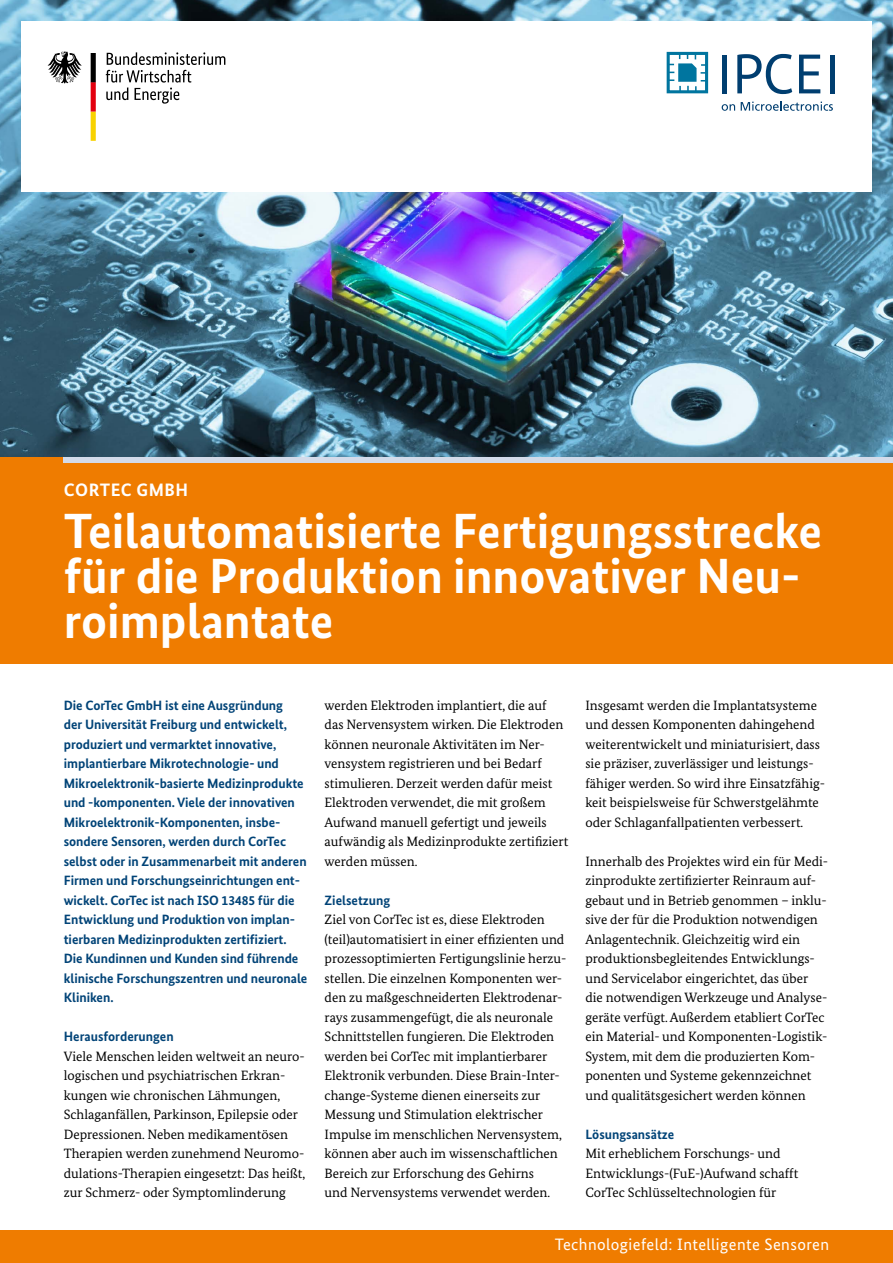
<style>
.page{position:relative;width:893px;height:1263px;background:#fff}
.page>*{position:absolute;margin:0;border:0;box-sizing:border-box;transform-origin:0 0}
.t1{font:700 49.5px/45px "Bundes Sans";color:#fff}
.t2{font:700 18px "Bundes Sans";letter-spacing:.03em;color:#fff}
.t3{font:16.5px "Bundes Sans";letter-spacing:.025em;color:#fff}
.t4{font:13.5px/19.5px "Bundes Serif";color:#000}
.t5{font:700 13.5px/19.5px "Bundes Sans";letter-spacing:-.005em;color:#004377}
</style>
<div class="page">
<div style="left:0;top:0;width:893px;height:663px;background:#ef7c00"></div>
<img style="left:0;top:0;width:893px;height:456px">
<div style="left:21px;top:21px;width:851px;height:170px;background:#fff"></div>
<div style="left:722px;top:55px;width:5px;height:38px;background:#003e70"></div>
<svg style="left:737px;top:54px;width:55px;height:40px"></svg>
<svg style="left:799px;top:55px;width:21px;height:38px"></svg>
<hr style="left:830px;top:55px;width:4px;height:38px;background:#003e70">
<svg style="left:722px;top:104px;width:13px;height:7px"></svg>
<svg style="left:741px;top:101px;width:92px;height:10px"></svg>
<div style="left:667px;top:52px;width:41px;height:41px;border:3px solid #00759f"></div>
<svg style="left:668px;top:53px;width:39px;height:39px"></svg>
<svg style="left:48px;top:52px;width:34px;height:31px"></svg>
<svg style="left:91px;top:53px;width:5px;height:88px"></svg>
<svg style="left:106px;top:52px;width:119px;height:52px"></svg>
<div style="left:0;top:1230px;width:893px;height:33px;background:#ef7c00"></div>
<div style="left:64px;top:457px;width:829px;height:5px;background:#d3dbea"></div>
<h2 class="t2" style="left:64px;top:478px;width:126px">CORTEC GMBH</h2>
<h1 class="t1" style="left:64px;top:508px;width:760px">Teilautomatisierte Fertigungsstrecke für die Produktion innovativer Neu&shy;roimplantate</h1>
<p class="t5" style="left:64px;top:695px;width:245px">Die CorTec GmbH ist eine Ausgründung<br>der Universität Freiburg und entwickelt, produziert und vermarktet innovative, implantierbare Mikrotechnologie- und Mikroelektronik-basierte Medizinprodukte und -komponenten. Viele der innovativen Mikroelektronik-Komponenten, insbe&shy;sondere Sensoren, werden durch CorTec selbst oder in Zusammenarbeit mit anderen Firmen und Forschungseinrichtungen ent&shy;wickelt. CorTec ist nach ISO 13485 für die Entwicklung und Produktion von implan&shy;tierbaren Medizinprodukten zertifiziert.<br>Die Kundinnen und Kunden sind führende klinische Forschungszentren und neuronale Kliniken.</p>
<p class="t5" style="left:64px;top:1027px;width:111px">Herausforderungen</p>
<p class="t4" style="left:64px;top:1046px;width:243px">Viele Menschen leiden weltweit an neuro&shy;logischen und psychiatrischen Erkran&shy;kungen wie chronischen Lähmungen, Schlaganfällen, Parkinson, Epilepsie oder Depressionen. Neben medikamentösen Therapien werden zunehmend Neuromo&shy;dulations-Therapien eingesetzt: Das heißt, zur Schmerz- oder Symptomlinderung</p>
<p class="t4" style="left:325px;top:695px;width:245px">werden Elektroden implantiert, die auf das Nervensystem wirken. Die Elektroden können neuronale Aktivitäten im Ner&shy;vensystem registrieren und bei Bedarf stimulieren. Derzeit werden dafür meist Elektroden verwendet, die mit großem Aufwand manuell gefertigt und jeweils aufwändig als Medizinprodukte zertifiziert werden müssen.</p>
<p class="t5" style="left:325px;top:890px;width:67px">Zielsetzung</p>
<p class="t4" style="left:325px;top:910px;width:243px">Ziel von CorTec ist es, diese Elektroden (teil)automatisiert in einer effizienten und prozessoptimierten Fertigungslinie herzu&shy;stellen. Die einzelnen Komponenten wer&shy;den zu maßgeschneiderten Elektrodenar&shy;rays zusammengefügt, die als neuronale Schnittstellen fungieren. Die Elektroden werden bei CorTec mit implantierbarer Elektronik verbunden. Diese Brain-Inter&shy;change-Systeme dienen einerseits zur Messung und Stimulation elektrischer Impulse im menschlichen Nervensystem, können aber auch im wissenschaftlichen Bereich zur Erforschung des Gehirns<br>und Nervensystems verwendet werden.</p>
<p class="t4" style="left:585px;top:695px;width:241px">Insgesamt werden die Implantatsysteme und dessen Komponenten dahingehend weiterentwickelt und miniaturisiert, dass sie präziser, zuverlässiger und leistungs&shy;fähiger werden. So wird ihre Einsatzfähig&shy;keit beispielsweise für Schwerstgelähmte oder Schlaganfallpatienten verbessert.</p>
<p class="t4" style="left:585px;top:851px;width:244px">Innerhalb des Projektes wird ein für Medi&shy;zinprodukte zertifizierter Reinraum auf&shy;gebaut und in Betrieb genommen – inklu&shy;sive der für die Produktion notwendigen Anlagentechnik. Gleichzeitig wird ein produktionsbegleitendes Entwicklungs&shy;und Servicelabor eingerichtet, das über die notwendigen Werkzeuge und Analyse&shy;geräte verfügt. Außerdem etabliert CorTec ein Material- und Komponenten-Logistik-System, mit dem die produzierten Kom&shy;ponenten und Systeme gekennzeichnet und qualitätsgesichert werden können</p>
<p class="t5" style="left:585px;top:1124px;width:90px">Lösungsansätze</p>
<p class="t4" style="left:585px;top:1143px;width:214px">Mit erheblichem Forschungs- und<br>Entwicklungs-(FuE-)Aufwand schafft<br>CorTec Schlüsseltechnologien für</p>
<p class="t3" style="left:555px;top:1234px;width:276px">Technologiefeld: Intelligente Sensoren</p>
</div>
